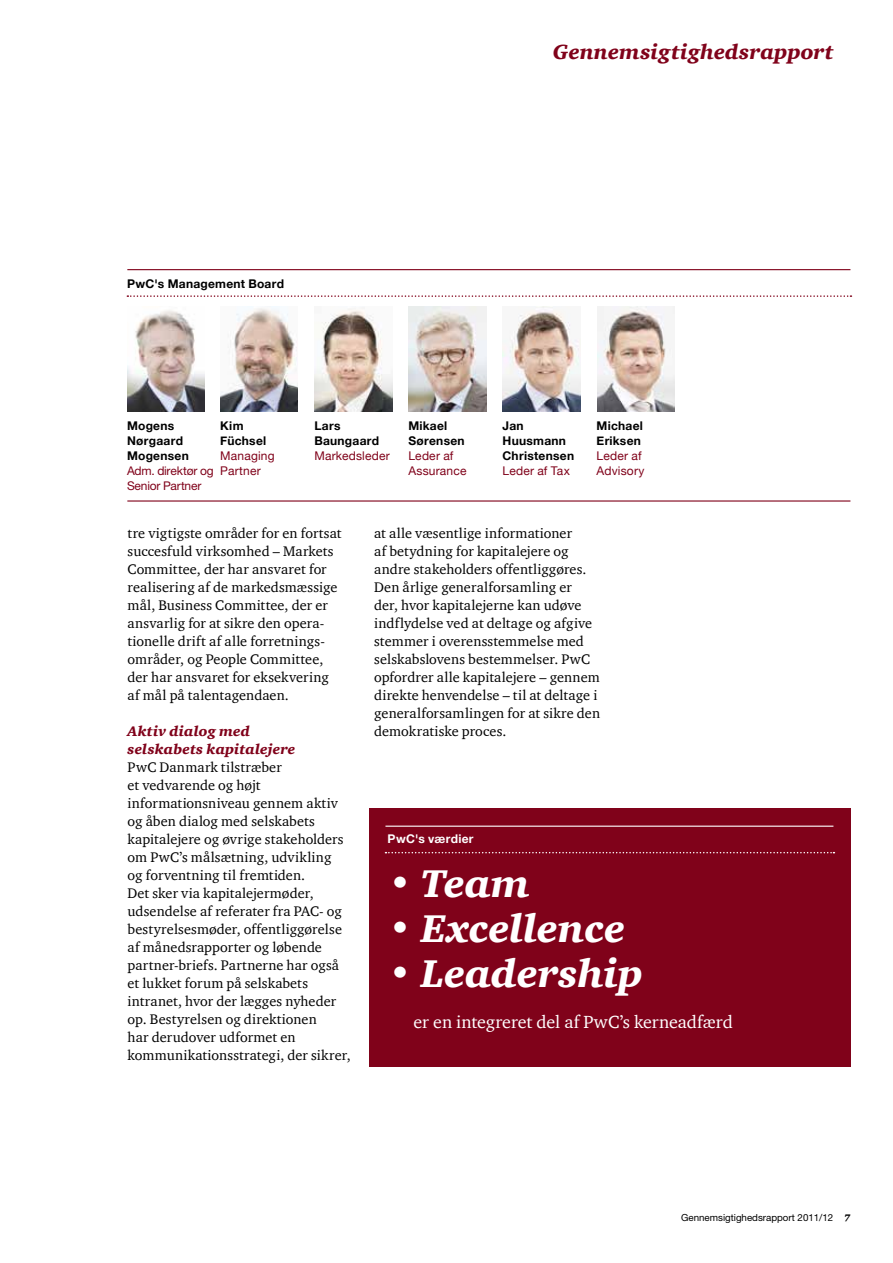
<style>
.page{position:relative;width:893px;height:1263px;background:#fff}
.page>*{position:absolute;margin:0;border:0;box-sizing:border-box;transform-origin:0 0}
.t1{font:italic 900 39.6px "ITC Charter Com";color:#fff}
.t2{font:italic 900 21px "ITC Charter Com";letter-spacing:.005em;color:#80021a}
.t3{font:18px "ITC Charter Com";color:#fff}
.t4{font:14.25px/18px "ITC Charter Com";letter-spacing:.01em;color:#000}
.t5{font:italic 900 14.25px/18px "ITC Charter Com";letter-spacing:.015em;color:#80021a}
.t6{font:700 12px/15px "Helvetica Neue";letter-spacing:.025em;color:#000}
.t7{font:12px/15px "Helvetica Neue";letter-spacing:.015em;color:#80021a}
.t8{font:12px/15px "Helvetica Neue";letter-spacing:-.015em;color:#80021a}
.t9{font:700 12px "Helvetica Neue";letter-spacing:.025em;color:#fff}
.t10{font:9.75px "Helvetica Neue";color:#000}
.s1{font-family:"ITC Charter Com";font-weight:900;font-style:italic}
</style>
<div class="page">
<hr style="left:127px;top:269px;width:723px;height:1px;background:#80021a">
<hr style="left:127px;top:500px;width:723px;height:2px;background:#80021a">
<svg style="left:127px;top:295px;width:724px;height:2px"></svg>
<img style="left:127px;top:310px;width:78px;height:101px">
<img style="left:221px;top:307px;width:77px;height:104px">
<img style="left:503px;top:307px;width:77px;height:104px">
<img style="left:597px;top:307px;width:77px;height:104px">
<img style="left:315px;top:309px;width:77px;height:102px">
<img style="left:409px;top:307px;width:77px;height:104px">
<div style="left:369px;top:808px;width:481px;height:258px;background:#80021a"></div>
<hr style="left:385px;top:826px;width:448px;height:1px;background:#fff">
<svg style="left:385px;top:852px;width:449px;height:1px"></svg>
<h2 class="t2" style="left:553px;top:39px;width:282px">Gennemsigtighedsrapport</h2>
<p class="t6" style="left:127px;top:276px;width:159px">PwC's Management Board</p>
<p class="t6" style="left:127px;top:418px;width:63px">Mogens<br>Nørgaard<br>Mogensen</p>
<p class="t8" style="left:127px;top:463px;width:88px">Adm. direktør og<br>Senior Partner</p>
<p class="t6" style="left:220px;top:418px;width:47px">Kim<br>Füchsel</p>
<p class="t7" style="left:220px;top:449px;width:56px">Managing<br>Partner</p>
<p class="t6" style="left:314px;top:418px;width:66px">Lars<br>Baungaard</p>
<p class="t7" style="left:314px;top:449px;width:77px">Markedsleder</p>
<p class="t6" style="left:408px;top:418px;width:58px">Mikael<br>Sørensen</p>
<p class="t7" style="left:408px;top:449px;width:60px">Leder af<br>Assurance</p>
<p class="t6" style="left:502px;top:418px;width:73px">Jan<br>Huusmann<br>Christensen</p>
<p class="t7" style="left:502px;top:464px;width:69px">Leder af Tax</p>
<p class="t6" style="left:597px;top:418px;width:48px">Michael<br>Eriksen</p>
<p class="t7" style="left:597px;top:449px;width:50px">Leder af<br>Advisory</p>
<p class="t4" style="left:128px;top:523px;width:215px">tre vigtigste områder for en fortsat succesfuld virksomhed – Markets<br>Committee, der har ansvaret for realisering af de markedsmæssige mål, Business Committee, der er ansvarlig for at sikre den opera&shy;tionelle drift af alle forretnings&shy;områder, og People Committee, der har ansvaret for eksekvering af mål på talentagendaen.</p>
<p class="t5" style="left:128px;top:721px;width:169px">Aktiv dialog med selskabets kapitalejere</p>
<p class="t4" style="left:128px;top:757px;width:225px">PwC Danmark tilstræber<br>et vedvarende og højt informationsniveau gennem aktiv og åben dialog med selskabets kapitalejere og øvrige stakeholders om PwC’s målsætning, udvikling<br>og forventning til fremtiden.<br>Det sker via kapitalejermøder, udsendelse af referater fra PAC- og bestyrelsesmøder, offentliggørelse af månedsrapporter og løbende partner-briefs. Partnerne har også et lukket forum på selskabets intranet, hvor der lægges nyheder op. Bestyrelsen og direktionen<br>har derudover udformet en kommunikationsstrategi, der sikrer,</p>
<p class="t4" style="left:374px;top:523px;width:227px">at alle væsentlige informationer<br>af betydning for kapitalejere og andre stakeholders offentliggøres.<br>Den årlige generalforsamling er<br>der, hvor kapitalejerne kan udøve indflydelse ved at deltage og afgive stemmer i overensstemmelse med selskabslovens bestemmelser. PwC opfordrer alle kapitalejere – gennem direkte henvendelse – til at deltage i generalforsamlingen for at sikre den demokratiske proces.</p>
<p class="t9" style="left:388px;top:829px;width:87px">PwC's værdier</p>
<h1 class="t1" style="left:389px;top:859px;width:143px">• Team</h1>
<h1 class="t1" style="left:389px;top:904px;width:238px">• Excellence</h1>
<h1 class="t1" style="left:389px;top:949px;width:256px">• Leadership</h1>
<p class="t3" style="left:413px;top:1011px;width:321px">er en integreret del af PwC’s kerneadfærd</p>
<p class="t10" style="left:681px;top:1212px;width:171px">Gennemsigtighedsrapport 2011/12 <span class="s1">7</span></p>
</div>
